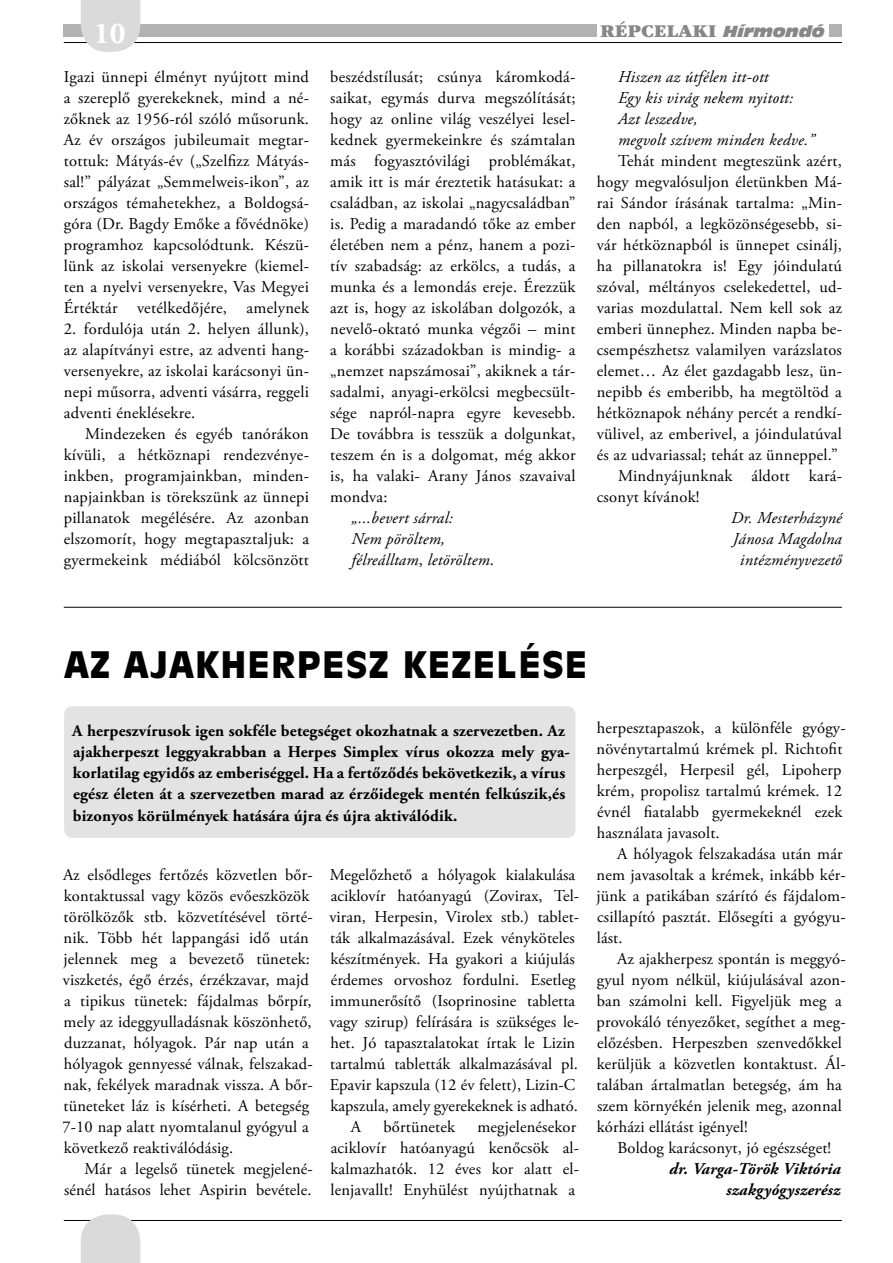
<style>
.page{position:relative;width:893px;height:1263px;background:#fff}
.page>*{position:absolute;margin:0;border:0;box-sizing:border-box;transform-origin:0 0}
.t1{font:36px "Incised 901 Bl HU Black";letter-spacing:.035em;color:#000}
.t2{font:700 30.6px "Adobe Garamond CE";color:#fff}
.t3{font:18.75px "Garamond He";color:#878787}
.t4{font:16.5px/21px "Adobe Garamond CE";letter-spacing:.01em;color:#000}
.t5{font:700 16.5px/21.1px "Adobe Garamond CE";letter-spacing:.01em;color:#000}
.t6{font:italic 16.5px/21px "Adobe Garamond CE";letter-spacing:.015em;color:#000}
.t7{font:italic 700 16.5px/21px "Adobe Garamond CE";letter-spacing:.01em;color:#000;text-align:right}
.s1{font-family:"Incised 901 Nd HU Nord";font-style:italic;font-size:15px}
.s2{font-style:normal}
</style>
<div class="page">
<div style="left:64px;top:706px;width:511px;height:132px;background:#e3e3e3;border-radius:9px"></div>
<hr style="left:64px;top:607px;width:778px;height:1px;background:#000">
<div style="left:64px;top:24px;width:533px;height:13px;background:#b3b2b2"></div>
<div style="left:829px;top:24px;width:13px;height:13px;background:#b3b2b2"></div>
<hr style="left:64px;top:42px;width:778px;height:1px;background:#000">
<hr style="left:64px;top:1220px;width:778px;height:1px;background:#000">
<svg style="left:81px;top:0;width:59px;height:52px;background:#dcdcdc"></svg>
<svg style="left:81px;top:1214px;width:59px;height:49px;background:#dcdcdc"></svg>
<h2 class="t2" style="left:94px;top:15px;width:33px">10</h2>
<p class="t3" style="left:600px;top:21px;width:226px">RÉPCELAKI <span class="s1">Hírmondó</span></p>
<p class="t4" style="left:64px;top:67px;width:247px;text-align:justify">Igazi ünnepi élményt nyújtott mind a szereplő gyerekeknek, mind a né&shy;zőknek az 1956-ról szóló műsorunk.<br>Az év országos jubileumait megtar&shy;tottuk: Mátyás-év („Szelfizz Mátyás&shy;sal!” pályázat „Semmelweis-ikon”, az országos témahetekhez, a Boldogsá&shy;góra (Dr. Bagdy Emőke a fővédnöke) programhoz kapcsolódtunk. Készü&shy;lünk az iskolai versenyekre (kiemel&shy;ten a nyelvi versenyekre, Vas Megyei Értéktár vetélkedőjére, amelynek</p>
<p class="t4" style="left:64px;top:319px;width:247px;text-align:justify">2. fordulója után 2. helyen állunk), az alapítványi estre, az adventi hang&shy;versenyekre, az iskolai karácsonyi ün&shy;nepi műsorra, adventi vásárra, reggeli adventi éneklésekre.</p>
<p class="t4" style="left:64px;top:424px;width:247px;text-align:justify;text-indent:21px">Mindezeken és egyéb tanórákon kívüli, a hétköznapi rendezvénye&shy;inkben, programjainkban, minden&shy;napjainkban is törekszünk az ünnepi pillanatok megélésére. Az azonban elszomorít, hogy megtapasztaljuk: a gyermekeink médiából kölcsönzött</p>
<p class="t4" style="left:330px;top:67px;width:247px;text-align:justify">beszédstílusát; csúnya káromkodá&shy;saikat, egymás durva megszólítását; hogy az online világ veszélyei lesel&shy;kednek gyermekeinkre és számtalan más fogyasztóvilági problémákat, amik itt is már éreztetik hatásukat: a családban, az iskolai „nagycsaládban” is. Pedig a maradandó tőke az ember életében nem a pénz, hanem a pozi&shy;tív szabadság: az erkölcs, a tudás, a munka és a lemondás ereje. Érezzük azt is, hogy az iskolában dolgozók, a nevelő-oktató munka végzői – mint a korábbi századokban is mindig- a „nemzet napszámosai”, akiknek a tár&shy;sadalmi, anyagi-erkölcsi megbecsült&shy;sége napról-napra egyre kevesebb.<br>De továbbra is tesszük a dolgunkat, teszem én is a dolgomat, még akkor is, ha valaki- Arany János szavaival mondva:</p>
<p class="t6" style="left:351px;top:507px;width:144px">„...bevert sárral:<br>Nem pöröltem, félreálltam<span class="s2">,</span> letöröltem<span class="s2">.</span></p>
<p class="t6" style="left:618px;top:66px;width:198px">Hiszen az útfélen itt-ott<br>Egy kis virág nekem nyitott:<br>Azt leszedve,<br>megvolt szívem minden kedve.”</p>
<p class="t4" style="left:618px;top:151px;width:225px">Tehát mindent megteszünk azért,</p>
<p class="t4" style="left:597px;top:172px;width:247px">hogy megvalósuljon életünkben Má-</p>
<p class="t4" style="left:597px;top:193px;width:247px">rai Sándor írásának tartalma: „Min-</p>
<p class="t4" style="left:597px;top:214px;width:247px">den napból, a legközönségesebb, si-</p>
<p class="t4" style="left:597px;top:235px;width:247px">vár hétköznapból is ünnepet csinálj,</p>
<p class="t4" style="left:597px;top:256px;width:247px">ha pillanatokra is! Egy jóindulatú</p>
<p class="t4" style="left:597px;top:277px;width:247px">szóval, méltányos cselekedettel, ud-</p>
<p class="t4" style="left:597px;top:298px;width:247px">varias mozdulattal. Nem kell sok az</p>
<p class="t4" style="left:597px;top:319px;width:247px">emberi ünnephez. Minden napba be-</p>
<p class="t4" style="left:597px;top:340px;width:247px">csempészhetsz valamilyen varázslatos</p>
<p class="t4" style="left:597px;top:361px;width:247px">elemet… Az élet gazdagabb lesz, ün-</p>
<p class="t4" style="left:597px;top:382px;width:247px">nepibb és emberibb, ha megtöltöd a</p>
<p class="t4" style="left:597px;top:403px;width:247px">hétköznapok néhány percét a rendkí-</p>
<p class="t4" style="left:597px;top:424px;width:247px">vülivel, az emberivel, a jóindulatúval</p>
<p class="t4" style="left:597px;top:445px;width:243px">és az udvariassal; tehát az ünneppel.”</p>
<p class="t4" style="left:618px;top:466px;width:225px">Mindnyájunknak áldott kará-</p>
<p class="t4" style="left:597px;top:487px;width:104px">csonyt kívánok!</p>
<p class="t6" style="left:731px;top:507px;width:112px;text-align:center">Dr. Mesterházyné<br>Jánosa Magdolna intézményvezető</p>
<h1 class="t1" style="left:64px;top:643px;width:524px">AZ AJAKHERPESZ KEZELÉSE</h1>
<p class="t5" style="left:72px;top:720px;width:499px">A herpeszvírusok igen sokféle betegséget okozhatnak a szervezetben. Az ajakherpeszt leggyakrabban a Herpes Simplex vírus okozza mely gya&shy;korlatilag egyidős az emberiséggel. Ha a fertőződés bekövetkezik, a vírus egész életen át a szervezetben marad az érzőidegek mentén felkúszik,és bizonyos körülmények hatására újra és újra aktiválódik.</p>
<p class="t4" style="left:62px;top:865px;width:252px">Az elsődleges fertőzés közvetlen bőr&shy;kontaktussal vagy közös evőeszközök törölközők stb. közvetítésével törté&shy;nik. Több hét lappangási idő után jelennek meg a bevezető tünetek: viszketés, égő érzés, érzékzavar, majd a tipikus tünetek: fájdalmas bőrpír, mely az ideggyulladásnak köszönhető, duzzanat, hólyagok. Pár nap után a hólyagok gennyessé válnak, felszakad&shy;nak, fekélyek maradnak vissza. A bőr&shy;tüneteket láz is kísérheti. A betegség 7-10 nap alatt nyomtalanul gyógyul a következő reaktiválódásig.</p>
<p class="t4" style="left:64px;top:1159px;width:250px;text-align:right">Már a legelső tünetek megjelené&shy;sénél hatásos lehet Aspirin bevétele.</p>
<p class="t4" style="left:330px;top:865px;width:247px">Megelőzhető a hólyagok kialakulása</p>
<p class="t4" style="left:331px;top:886px;width:250px">aciklovír hatóanyagú (Zovirax, Tel-</p>
<p class="t4" style="left:329px;top:907px;width:251px">viran, Herpesin, Virolex stb.) tablet-</p>
<p class="t4" style="left:330px;top:928px;width:246px">ták alkalmazásával. Ezek vényköteles</p>
<p class="t4" style="left:330px;top:949px;width:246px">készítmények. Ha gyakori a kiújulás</p>
<p class="t4" style="left:331px;top:970px;width:246px">érdemes orvoshoz fordulni. Esetleg</p>
<p class="t4" style="left:330px;top:991px;width:246px">immunerősítő (Isoprinosine tabletta</p>
<p class="t4" style="left:329px;top:1012px;width:251px">vagy szirup) felírására is szükséges le-</p>
<p class="t4" style="left:330px;top:1033px;width:246px">het. Jó tapasztalatokat írtak le Lizin</p>
<p class="t4" style="left:330px;top:1054px;width:249px">tartalmú tabletták alkalmazásával pl.</p>
<p class="t4" style="left:330px;top:1075px;width:247px">Epavir kapszula (12 év felett), Lizin-C</p>
<p class="t4" style="left:330px;top:1096px;width:249px">kapszula, amely gyerekeknek is adható.</p>
<p class="t4" style="left:351px;top:1117px;width:12px">A</p>
<p class="t4" style="left:383px;top:1117px;width:73px">bőrtünetek</p>
<p class="t4" style="left:330px;top:1117px;width:250px;text-indent:147px">megjelenésekor aciklovír hatóanyagú kenőcsök al&shy;kalmazhatók. 12 éves kor alatt el&shy;lenjavallt! Enyhülést nyújthatnak a</p>
<p class="t4" style="left:597px;top:718px;width:251px">herpesztapaszok, a különféle gyógy&shy;növénytartalmú krémek pl. Richtofit herpeszgél, Herpesil gél, Lipoherp krém, propolisz tartalmú krémek. 12 évnél fiatalabb gyermekeknél ezek használata javasolt.</p>
<p class="t4" style="left:596px;top:844px;width:251px;text-indent:21px">A hólyagok felszakadása után már nem javasoltak a krémek, inkább kér&shy;jünk a patikában szárító és fájdalom&shy;csillapító pasztát. Elősegíti a gyógyu&shy;lást.</p>
<p class="t4" style="left:596px;top:949px;width:251px;text-indent:21px">Az ajakherpesz spontán is meggyó&shy;gyul nyom nélkül, kiújulásával azon&shy;ban számolni kell. Figyeljük meg a provokáló tényezőket, segíthet a meg&shy;előzésben. Herpeszben szenvedőkkel kerüljük a közvetlen kontaktust. Ál&shy;talában ártalmatlan betegség, ám ha szem környékén jelenik meg, azonnal kórházi ellátást igényel!</p>
<p class="t4" style="left:617px;top:1138px;width:215px">Boldog karácsonyt, jó egészséget!</p>
<p class="t7" style="left:669px;top:1159px;width:173px">dr. Varga-Török Viktória szakgyógyszerész</p>
</div>
